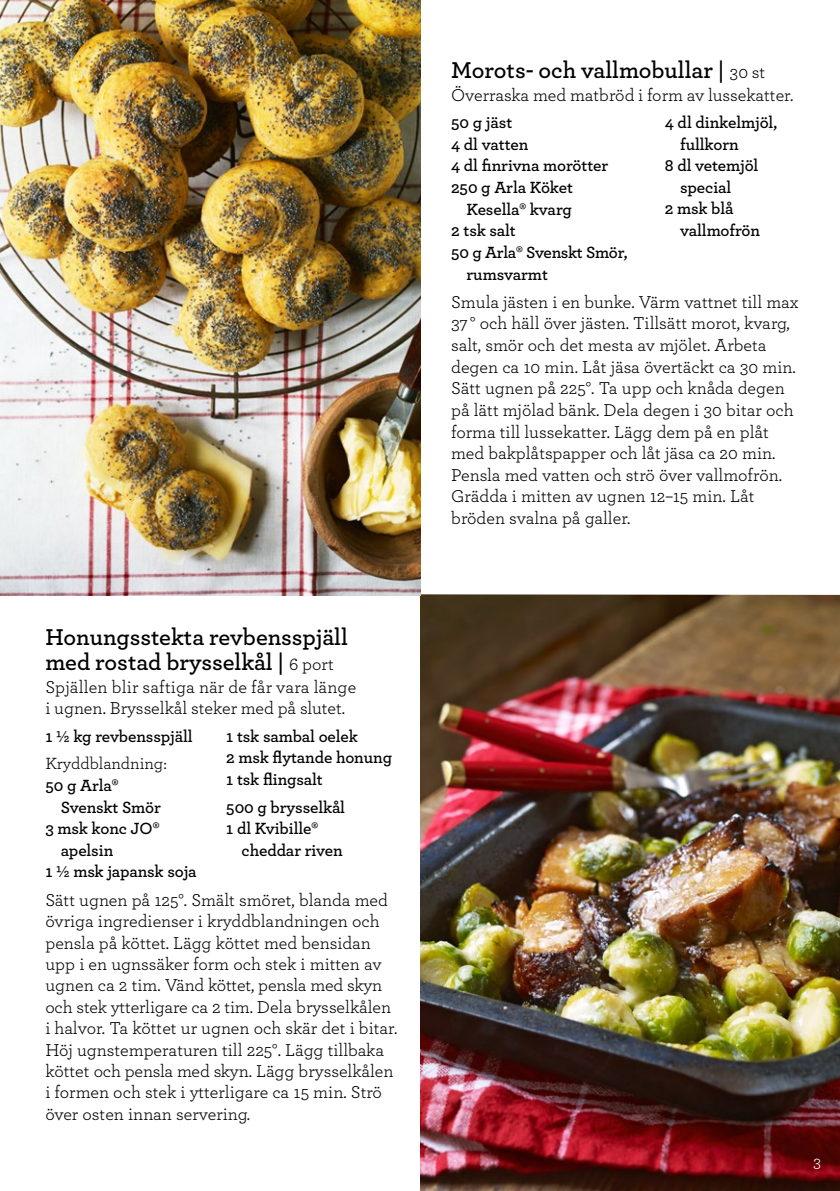
<style>
.page{position:relative;width:840px;height:1191px;background:#fff}
.page>*{position:absolute;margin:0;border:0;box-sizing:border-box;transform-origin:0 0}
.t1{font:600 24px/25px "Archer";color:#000}
.t2{font:18px/21.6px "Archer";color:#000}
.t3{font:600 17px/21.6px "Archer";letter-spacing:-.005em;color:#000}
.t4{font:600 17px "Archer";letter-spacing:-.025em;color:#000}
.t5{font:17px "Archer";color:#000}
.t6{font:16.4px "Archer";color:#fff}
.s1{font-weight:400;font-size:18px}
</style>
<div class="page">
<img style="left:420px;top:594px;width:419px;height:597px">
<img style="left:0;top:0;width:420px;height:595px">
<h1 class="t1" style="left:45px;top:623px;width:304px">Honungsstekta revbensspjäll med rostad brysselkål | <span class="s1">6 port</span></h1>
<p class="t2" style="left:45px;top:675px;width:312px">Spjällen blir saftiga när de får vara länge i ugnen. Brysselkål steker med på slutet.</p>
<p class="t3" style="left:45px;top:724px;width:149px">1 ½ kg revbensspjäll</p>
<p class="t5" style="left:45px;top:752px;width:123px">Kryddblandning:</p>
<p class="t3" style="left:45px;top:773px;width:75px">50 g Arla®</p>
<p class="t3" style="left:61px;top:795px;width:102px">Svenskt Smör</p>
<p class="t3" style="left:45px;top:816px;width:115px">3 msk konc JO®</p>
<p class="t3" style="left:61px;top:838px;width:54px">apelsin</p>
<p class="t3" style="left:45px;top:860px;width:153px">1 ½ msk japansk soja</p>
<p class="t2" style="left:45px;top:888px;width:353px">Sätt ugnen på 125°. Smält smöret, blanda med övriga ingredienser i kryddblandningen och pensla på köttet. Lägg köttet med bensidan upp i en ugnssäker form och stek i mitten av ugnen ca 2 tim. Vänd köttet, pensla med skyn och stek ytterligare ca 2 tim. Dela brysselkålen i halvor. Ta köttet ur ugnen och skär det i bitar.<br>Höj ugnstemperaturen till 225°. Lägg tillbaka köttet och pensla med skyn. Lägg brysselkålen i formen och stek i ytterligare ca 15 min. Strö över osten innan servering.</p>
<p class="t3" style="left:226px;top:724px;width:167px">1 tsk sambal oelek<br>2 msk flytande honung<br>1 tsk flingsalt</p>
<p class="t3" style="left:226px;top:795px;width:120px">500 g brysselkål<br>1 dl Kvibille®</p>
<p class="t3" style="left:241px;top:838px;width:103px">cheddar riven</p>
<h1 class="t1" style="left:451px;top:56px;width:315px">Morots- och vallmobullar | <span class="s1">30 st</span></h1>
<p class="t2" style="left:451px;top:83px;width:343px">Överraska med matbröd i form av lussekatter.</p>
<p class="t3" style="left:451px;top:111px;width:62px">50 g jäst</p>
<p class="t3" style="left:451px;top:132px;width:79px">4 dl vatten</p>
<p class="t3" style="left:451px;top:154px;width:158px">4 dl finrivna morötter</p>
<p class="t3" style="left:451px;top:175px;width:123px">250 g Arla Köket</p>
<p class="t3" style="left:466px;top:197px;width:107px">Kesella® kvarg</p>
<p class="t3" style="left:451px;top:219px;width:66px">2 tsk salt</p>
<p class="t4" style="left:451px;top:239px;width:178px">50 g Arla® Svenskt Smör,</p>
<p class="t3" style="left:466px;top:262px;width:83px">rumsvarmt</p>
<p class="t2" style="left:451px;top:290px;width:349px">Smula jästen i en bunke. Värm vattnet till max 37 ° och häll över jästen. Tillsätt morot, kvarg, salt, smör och det mesta av mjölet. Arbeta degen ca 10 min. Låt jäsa övertäckt ca 30 min.<br>Sätt ugnen på 225°. Ta upp och knåda degen på lätt mjölad bänk. Dela degen i 30 bitar och forma till lussekatter. Lägg dem på en plåt med bakplåtspapper och låt jäsa ca 20 min.<br>Pensla med vatten och strö över vallmofrön.<br>Grädda i mitten av ugnen 12–15 min. Låt bröden svalna på galler.</p>
<p class="t3" style="left:664px;top:110px;width:114px">4 dl dinkelmjöl,</p>
<p class="t3" style="left:679px;top:132px;width:60px">fullkorn</p>
<p class="t3" style="left:664px;top:154px;width:95px">8 dl vetemjöl</p>
<p class="t3" style="left:679px;top:175px;width:53px">special</p>
<p class="t3" style="left:664px;top:197px;width:70px">2 msk blå</p>
<p class="t3" style="left:679px;top:218px;width:81px">vallmofrön</p>
<p class="t6" style="left:812px;top:1149px;width:9px">3</p>
</div>
